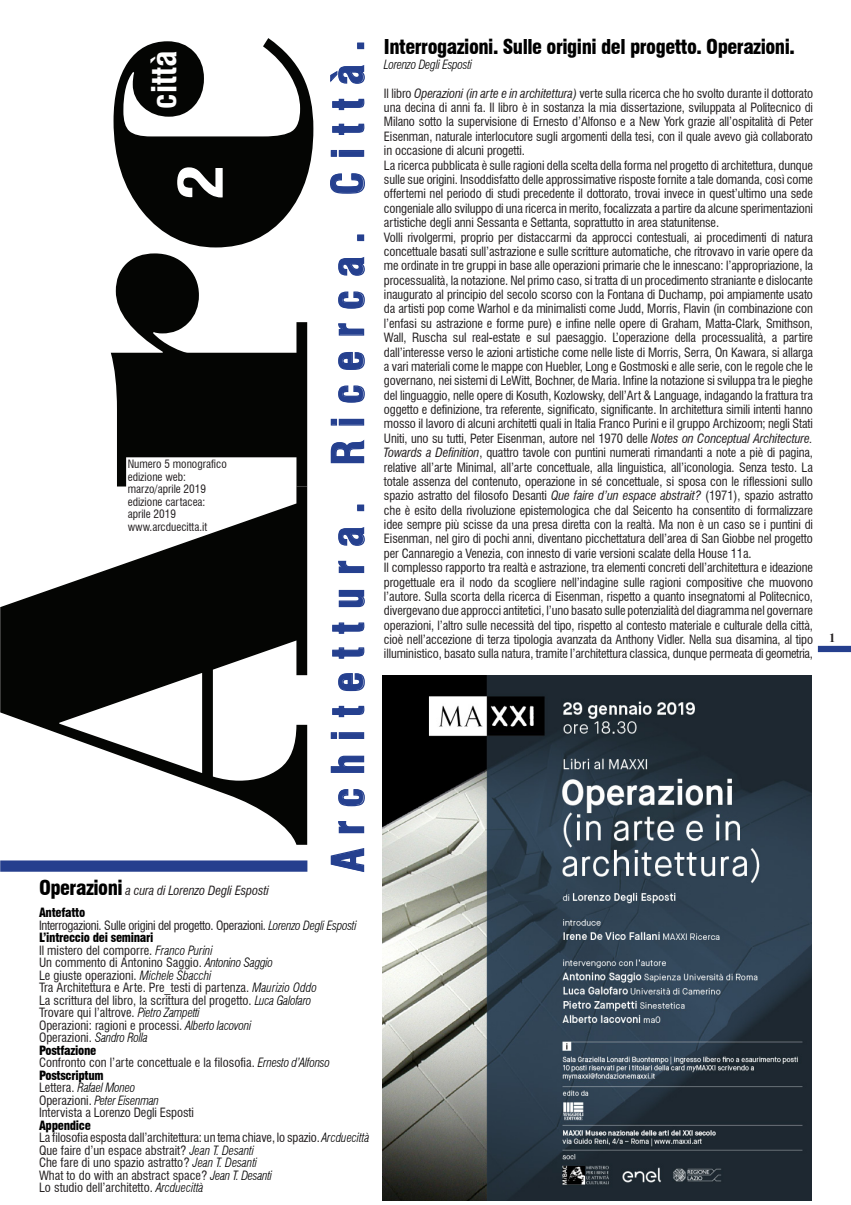
<style>
.page{position:relative;width:851px;height:1205px;background:#fff}
.page>*{position:absolute;margin:0;border:0;box-sizing:border-box;transform-origin:0 0}
.t1{font:700 condensed 60px "Swiss 721 BT";color:#fff;scale:1.2 1}
.t2{font:700 condensed 42.75px "Swiss 721 BT";letter-spacing:.31em;color:#25408f}
.t3{font:700 condensed 33.75px "Swiss 721 BT";color:#fff}
.t4{font:900 condensed 20px "Swiss 721 BT";letter-spacing:-.025em;color:#000}
.t5{font:condensed 12.5px/14.4px "Swiss 721 BT";letter-spacing:-.01em;color:#231f20}
.t6{font:italic condensed 12.5px/22.5px "Swiss 721 BT";letter-spacing:-.01em;color:#231f20}
.t7{font:italic 300 condensed 12.5px "Swiss 721 BT";letter-spacing:-.025em;color:#000}
.t8{font:700 12.5px "Times New Roman";color:#231f20}
.t9{font:condensed 11.25px/12.5px "Swiss 721 BT";color:#231f20}
.s1{font-weight:900;font-style:normal;font-size:20px;color:#000}
.s2{font-weight:900;font-style:normal;color:#000}
.s3{font-weight:300;font-style:italic;color:#000}
.s4{font-weight:900;color:#000}
.s5{font-style:italic}
</style>
<div class="page">
<div style="left:817px;top:646px;width:33px;height:6px;background:#253f8e"></div>
<svg style="left:0;top:486px;width:307px;height:359px"></svg>
<svg style="left:111px;top:253px;width:196px;height:233px;fill:#040503"></svg>
<svg style="left:113px;top:38px;width:200px;height:209px;fill:#040503"></svg>
<div style="left:0;top:860px;width:307px;height:12px;background:#253f8e"></div>
<svg style="left:330px;top:848px;width:35px;height:24px"></svg>
<svg style="left:338px;top:821px;width:27px;height:13px"></svg>
<svg style="left:338px;top:789px;width:27px;height:18px"></svg>
<svg style="left:330px;top:755px;width:35px;height:18px"></svg>
<svg style="left:330px;top:732px;width:35px;height:7px"></svg>
<svg style="left:332px;top:705px;width:33px;height:13px"></svg>
<svg style="left:338px;top:673px;width:27px;height:19px"></svg>
<svg style="left:332px;top:647px;width:33px;height:12px"></svg>
<svg style="left:332px;top:622px;width:33px;height:12px"></svg>
<svg style="left:338px;top:589px;width:27px;height:19px"></svg>
<svg style="left:338px;top:560px;width:27px;height:13px"></svg>
<svg style="left:338px;top:527px;width:27px;height:19px"></svg>
<div style="left:357px;top:504px;width:7px;height:7px;border:1px solid #25408f"></div>
<svg style="left:330px;top:439px;width:35px;height:25px"></svg>
<svg style="left:330px;top:418px;width:35px;height:8px"></svg>
<svg style="left:338px;top:385px;width:27px;height:18px"></svg>
<svg style="left:338px;top:352px;width:27px;height:18px"></svg>
<svg style="left:338px;top:323px;width:27px;height:13px"></svg>
<svg style="left:338px;top:291px;width:27px;height:18px"></svg>
<svg style="left:338px;top:257px;width:27px;height:19px"></svg>
<div style="left:357px;top:234px;width:7px;height:7px;border:1px solid #25408f"></div>
<svg style="left:330px;top:173px;width:35px;height:21px"></svg>
<svg style="left:330px;top:150px;width:35px;height:7px"></svg>
<svg style="left:332px;top:123px;width:33px;height:12px"></svg>
<svg style="left:332px;top:98px;width:33px;height:13px"></svg>
<svg style="left:330px;top:65px;width:35px;height:19px"></svg>
<div style="left:357px;top:43px;width:7px;height:6px;border:1px solid #25408f"></div>
<img style="left:383px;top:675px;width:428px;height:525px">
<p class="t3" style="left:144px;top:109px;width:60px;rotate:-90deg">città</p>
<p class="t1" style="left:165px;top:200px;width:31px;rotate:-90deg">2</p>
<p class="t9" style="left:128px;top:458px;width:101px">Numero 5 monografico edizione web: marzo/aprile 2019 edizione cartacea: aprile 2019 www.arcduecitta.it</p>
<p class="t2" style="left:322px;top:872px;width:833px;rotate:-90deg">Architettura. Ricerca. Città.</p>
<p class="t6" style="left:39px;top:879px;width:232px"><span class="s1">Operazioni</span> a cura di Lorenzo Degli Esposti<br><span class="s2">Antefatto</span></p>
<p class="t5" style="left:39px;top:919px;width:332px;line-height:12.5px">Interrogazioni. Sulle origini del progetto. Operazioni. <span class="s3">Lorenzo Degli Esposti </span><span class="s4">L’intreccio dei seminari<br></span>Il mistero del comporre. <span class="s3">Franco Purini<br></span>Un commento di Antonino Saggio. <span class="s3">Antonino Saggio<br></span>Le giuste operazioni. <span class="s3">Michele Sbacchi<br></span>Tra Architettura e Arte. Pre_testi di partenza. <span class="s3">Maurizio Oddo<br></span>La scrittura del libro, la scrittura del progetto. <span class="s3">Luca Galofaro<br></span>Trovare qui l’altrove. <span class="s3">Pietro Zampetti<br></span>Operazioni: ragioni e processi. <span class="s3">Alberto Iacovoni<br></span>Operazioni. <span class="s3">Sandro Rolla<br></span><span class="s4">Postfazione<br></span>Confronto con l’arte concettuale e la filosofia. <span class="s3">Ernesto d’Alfonso </span><span class="s4">Postscriptum<br></span>Lettera. <span class="s3">Rafael Moneo<br></span>Operazioni. <span class="s3">Peter Eisenman<br></span>Intervista a Lorenzo Degli Esposti<br><span class="s4">Appendice<br></span>La filosofia esposta dall’architettura: un tema chiave, lo spazio. <span class="s3">Arcduecittà </span>Que faire d’un espace abstrait? <span class="s3">Jean T. Desanti<br></span>Che fare di uno spazio astratto? <span class="s3">Jean T. Desanti<br></span>What to do with an abstract space? <span class="s3">Jean T. Desanti<br></span>Lo studio dell’architetto. <span class="s3">Arcduecittà</span></p>
<p class="t4" style="left:384px;top:35px;width:412px">Interrogazioni. Sulle origini del progetto. Operazioni.</p>
<p class="t7" style="left:384px;top:57px;width:90px">Lorenzo Degli Esposti</p>
<p class="t5" style="left:384px;top:86px;width:430px">Il libro <span class="s5">Operazioni (in arte e in architettura)</span> verte sulla ricerca che ho svolto durante il dottorato una decina di anni fa. Il libro è in sostanza la mia dissertazione, sviluppata al Politecnico di Milano sotto la supervisione di Ernesto d’Alfonso e a New York grazie all’ospitalità di Peter Eisenman, naturale interlocutore sugli argomenti della tesi, con il quale avevo già collaborato in occasione di alcuni progetti.<br>La ricerca pubblicata è sulle ragioni della scelta della forma nel progetto di architettura, dunque sulle sue origini. Insoddisfatto delle approssimative risposte fornite a tale domanda, così come offertemi nel periodo di studi precedente il dottorato, trovai invece in quest’ultimo una sede congeniale allo sviluppo di una ricerca in merito, focalizzata a partire da alcune sperimentazioni artistiche degli anni Sessanta e Settanta, soprattutto in area statunitense.<br>Volli rivolgermi, proprio per distaccarmi da approcci contestuali, ai procedimenti di natura concettuale basati sull’astrazione e sulle scritture automatiche, che ritrovavo in varie opere da me ordinate in tre gruppi in base alle operazioni primarie che le innescano: l’appropriazione, la processualità, la notazione. Nel primo caso, si tratta di un procedimento straniante e dislocante inaugurato al principio del secolo scorso con la Fontana di Duchamp, poi ampiamente usato da artisti pop come Warhol e da minimalisti come Judd, Morris, Flavin (in combinazione con l’enfasi su astrazione e forme pure) e infine nelle opere di Graham, Matta-Clark, Smithson, Wall, Ruscha sul real-estate e sul paesaggio. L’operazione della processualità, a partire dall’interesse verso le azioni artistiche come nelle liste di Morris, Serra, On Kawara, si allarga a vari materiali come le mappe con Huebler, Long e Gostmoski e alle serie, con le regole che le governano, nei sistemi di LeWitt, Bochner, de Maria. Infine la notazione si sviluppa tra le pieghe del linguaggio, nelle opere di Kosuth, Kozlowsky, dell’Art &amp; Language, indagando la frattura tra oggetto e definizione, tra referente, significato, significante. In architettura simili intenti hanno mosso il lavoro di alcuni architetti quali in Italia Franco Purini e il gruppo Archizoom; negli Stati Uniti, uno su tutti, Peter Eisenman, autore nel 1970 delle <span class="s5">Notes on Conceptual Architecture.<br>Towards a Definition</span>, quattro tavole con puntini numerati rimandanti a note a piè di pagina, relative all’arte Minimal, all’arte concettuale, alla linguistica, all’iconologia. Senza testo. La totale assenza del contenuto, operazione in sé concettuale, si sposa con le riflessioni sullo spazio astratto del filosofo Desanti <span class="s5">Que faire d’un espace abstrait?</span> (1971), spazio astratto che è esito della rivoluzione epistemologica che dal Seicento ha consentito di formalizzare idee sempre più scisse da una presa diretta con la realtà. Ma non è un caso se i puntini di Eisenman, nel giro di pochi anni, diventano picchettatura dell’area di San Giobbe nel progetto per Cannaregio a Venezia, con innesto di varie versioni scalate della House 11a.<br>Il complesso rapporto tra realtà e astrazione, tra elementi concreti dell’architettura e ideazione progettuale era il nodo da scogliere nell’indagine sulle ragioni compositive che muovono l’autore. Sulla scorta della ricerca di Eisenman, rispetto a quanto insegnatomi al Politecnico, divergevano due approcci antitetici, l’uno basato sulle potenzialità del diagramma nel governare operazioni, l’altro sulle necessità del tipo, rispetto al contesto materiale e culturale della città, cioè nell’accezione di terza tipologia avanzata da Anthony Vidler. Nella sua disamina, al tipo illuministico, basato sulla natura, tramite l’architettura classica, dunque permeata di geometria,</p>
<p class="t8" style="left:829px;top:628px;width:8px">1</p>
</div>
